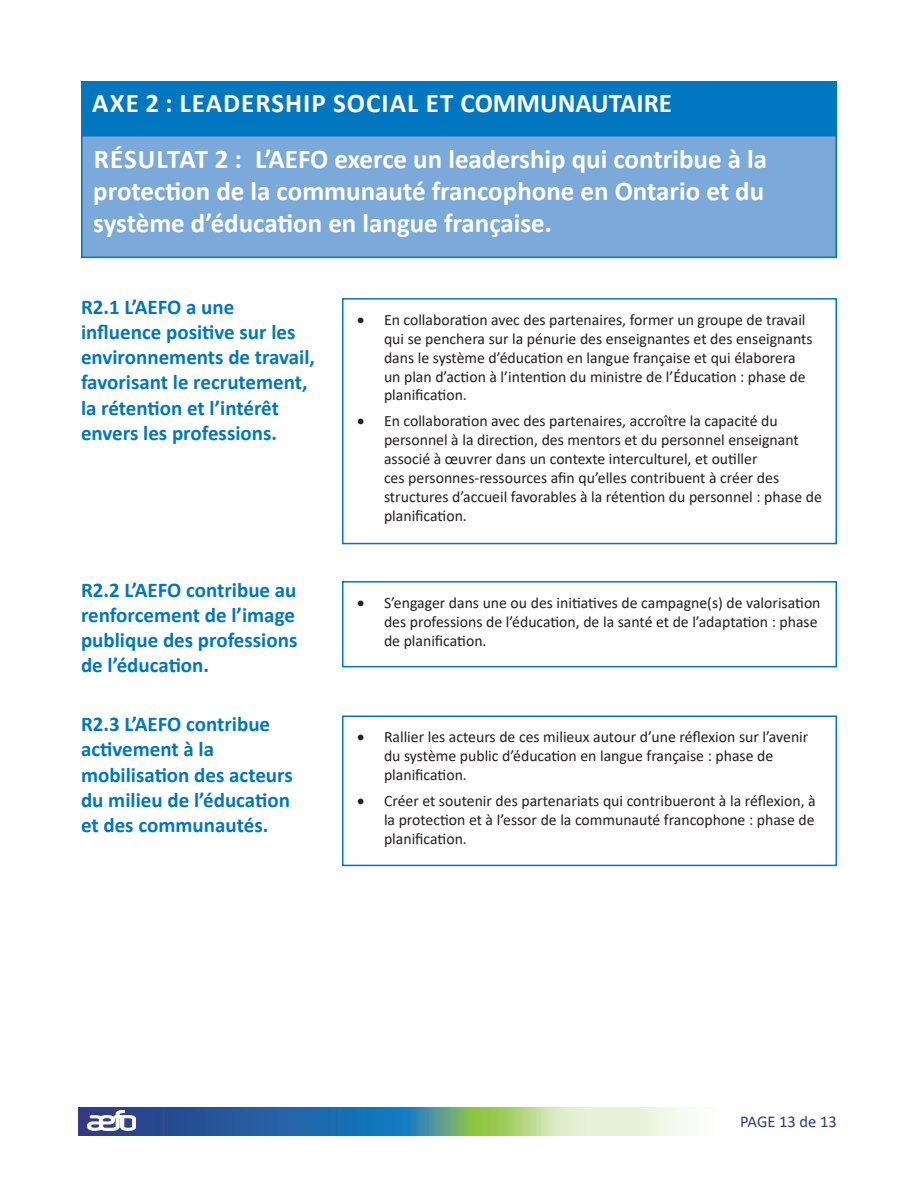
<style>
.page{position:relative;width:918px;height:1188px;background:#fff}
.page>*{position:absolute;margin:0;border:0;box-sizing:border-box;transform-origin:0 0}
.Titre_2{font:700 27px/32.4px "Calibri";color:#fff;text-align:justify}
.Titre_2-2{font:700 27px "Calibri";letter-spacing:.04em;color:#fff}
.Titre_Résultat_bleu{font:700 21px/25.2px "Calibri";color:#0077c0}
.pagination{font:16.5px "Calibri";color:#323984}
.Bullet_1{font:15.75px/18.9px "Calibri";color:#231f20}
</style>
<div class="page">
<svg style="left:79px;top:1107px;width:609px;height:28px;background:#6998a6"></svg>
<svg style="left:87px;top:1110px;width:49px;height:21px"></svg>
<div style="left:81px;top:81px;width:756px;height:55px;background:#0077c0"></div>
<div style="left:82px;top:136px;width:754px;height:121px;background:#7ba9da"></div>
<div style="left:81px;top:135px;width:756px;height:123px;border:2px solid #0077c0"></div>
<div style="left:342px;top:298px;width:495px;height:246px;border:2px solid #0077c0"></div>
<div style="left:342px;top:581px;width:495px;height:86px;border:2px solid #0077c0"></div>
<div style="left:342px;top:716px;width:495px;height:150px;border:2px solid #0077c0"></div>
<p class="Titre_2-2" style="left:92px;top:84px;width:581px">AXE 2 : LEADERSHIP SOCIAL ET COMMUNAUTAIRE</p>
<p class="Titre_2" style="left:93px;top:142px;width:675px">RÉSULTAT 2 : L’AEFO exerce un leadership qui contribue à la protection de la communauté francophone en Ontario et du système d’éducation en langue française.</p>
<p class="Titre_Résultat_bleu" style="left:81px;top:294px;width:236px">R2.1 L’AEFO a une influence positive sur les environnements de travail, favorisant le recrutement, la rétention et l’intérêt envers les professions.</p>
<p class="Titre_Résultat_bleu" style="left:81px;top:577px;width:218px;text-align:justify">R2.2 L’AEFO contribue au renforcement de l’image publique des professions de l’éducation.</p>
<p class="Titre_Résultat_bleu" style="left:81px;top:711px;width:213px">R2.3 L’AEFO contribue activement à la mobilisation des acteurs du milieu de l’éducation et des communautés.</p>
<p class="Bullet_1" style="left:384px;top:310px;width:430px;text-indent:-27px">• En collaboration avec des partenaires, former un groupe de travail qui se penchera sur la pénurie des enseignantes et des enseignants dans le système d’éducation en langue française et qui élaborera un plan d’action à l’intention du ministre de l’Éducation : phase de planification.</p>
<p class="Bullet_1" style="left:384px;top:411px;width:439px;text-indent:-27px">• En collaboration avec des partenaires, accroître la capacité du personnel à la direction, des mentors et du personnel enseignant associé à œuvrer dans un contexte interculturel, et outiller<br>ces personnes-ressources afin qu’elles contribuent à créer des structures d’accueil favorables à la rétention du personnel : phase de planification.</p>
<p class="Bullet_1" style="left:384px;top:593px;width:438px;text-indent:-27px">• S’engager dans une ou des initiatives de campagne(s) de valorisation des professions de l’éducation, de la santé et de l’adaptation : phase de planification.</p>
<p class="Bullet_1" style="left:384px;top:727px;width:426px;text-indent:-27px">• Rallier les acteurs de ces milieux autour d’une réflexion sur l’avenir du système public d’éducation en langue française : phase de planification.</p>
<p class="Bullet_1" style="left:384px;top:791px;width:433px;text-align:justify;text-indent:-27px">• Créer et soutenir des partenariats qui contribueront à la réflexion, à la protection et à l’essor de la communauté francophone : phase de planification.</p>
<p class="pagination" style="left:740px;top:1110px;width:98px">PAGE 13 de 13</p>
</div>
